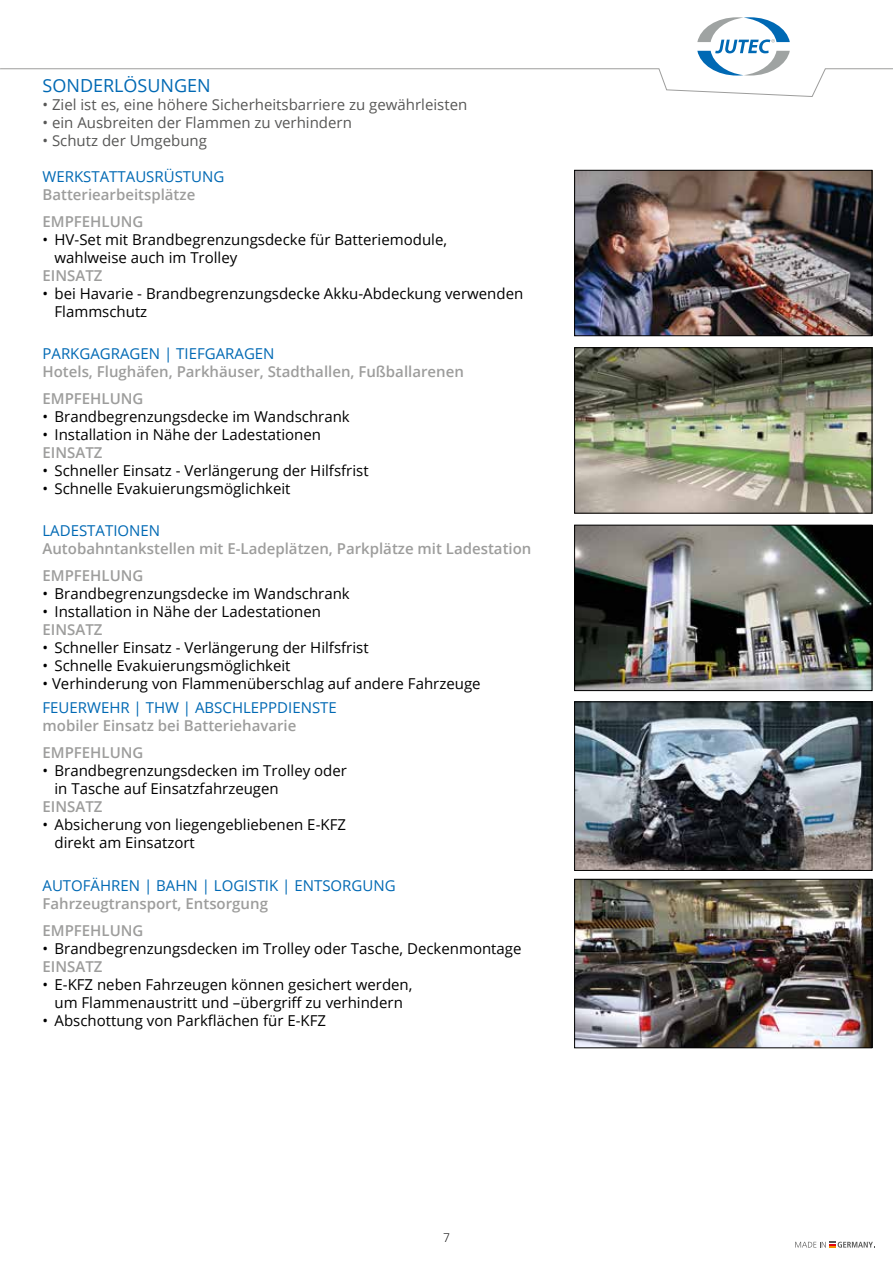
<style>
.page{position:relative;width:893px;height:1263px;background:#fff}
.page>*{position:absolute;margin:0;border:0;box-sizing:border-box;transform-origin:0 0}
.t1{font:18px "Open Sans";color:#0069b4}
.t2{font:15px/18px "Open Sans";color:#000}
.t3{font:600 15px/27px "Open Sans";color:#9d9d9c}
.t4{font:15px "Open Sans";color:#0069b4}
.t5{font:15px "Open Sans";color:#575756}
.t6{font:300 12px "Open Sans";color:#000}
</style>
<div class="page">
<svg style="left:795px;top:1242px;width:78px;height:5px"></svg>
<svg style="left:0;top:17px;width:893px;height:80px"></svg>
<img style="left:576px;top:881px;width:294px;height:165px">
<div style="left:574px;top:879px;width:298px;height:169px;border:1px solid #000"></div>
<img style="left:576px;top:704px;width:294px;height:164px">
<div style="left:574px;top:702px;width:298px;height:168px;border:1px solid #000"></div>
<img style="left:576px;top:349px;width:294px;height:162px">
<div style="left:574px;top:347px;width:298px;height:166px;border:1px solid #000"></div>
<img style="left:576px;top:172px;width:294px;height:162px">
<div style="left:574px;top:170px;width:298px;height:166px;border:1px solid #000"></div>
<img style="left:576px;top:527px;width:294px;height:162px">
<div style="left:574px;top:525px;width:298px;height:166px;border:1px solid #000"></div>
<p class="t1" style="left:43px;top:74px;width:170px">SONDERLÖSUNGEN</p>
<p class="t5" style="left:43px;top:95px;width:426px">• Ziel ist es, eine höhere Sicherheitsbarriere zu gewährleisten</p>
<p class="t5" style="left:43px;top:113px;width:311px">• ein Ausbreiten der Flammen zu verhindern</p>
<p class="t5" style="left:43px;top:131px;width:166px">• Schutz der Umgebung</p>
<p class="t4" style="left:43px;top:166px;width:183px">WERKSTATTAUSRÜSTUNG</p>
<p class="t3" style="left:43px;top:180px;width:154px">Batteriearbeitsplätze<br>EMPFEHLUNG</p>
<p class="t2" style="left:55px;top:230px;width:394px;text-indent:-12px">• HV-Set mit Brandbegrenzungsdecke für Batteriemodule, wahlweise auch im Trolley</p>
<p class="t3" style="left:43px;top:261px;width:61px">EINSATZ</p>
<p class="t2" style="left:55px;top:284px;width:470px;text-indent:-12px">• bei Havarie - Brandbegrenzungsdecke Akku-Abdeckung verwenden<br>Flammschutz</p>
<p class="t4" style="left:43px;top:343px;width:234px">PARKGAGRAGEN | TIEFGARAGEN</p>
<p class="t3" style="left:43px;top:358px;width:423px">Hotels, Flughäfen, Parkhäuser, Stadthallen, Fußballarenen<br>EMPFEHLUNG</p>
<p class="t2" style="left:43px;top:407px;width:309px">• Brandbegrenzungsdecke im Wandschrank</p>
<p class="t2" style="left:43px;top:425px;width:280px">• Installation in Nähe der Ladestationen</p>
<p class="t3" style="left:43px;top:439px;width:61px">EINSATZ</p>
<p class="t2" style="left:43px;top:461px;width:328px">• Schneller Einsatz - Verlängerung der Hilfsfrist</p>
<p class="t2" style="left:43px;top:479px;width:250px">• Schnelle Evakuierungsmöglichkeit</p>
<p class="t4" style="left:43px;top:521px;width:119px">LADESTATIONEN</p>
<p class="t3" style="left:43px;top:535px;width:490px">Autobahntankstellen mit E-Ladeplätzen, Parkplätze mit Ladestation<br>EMPFEHLUNG</p>
<p class="t2" style="left:43px;top:585px;width:309px">• Brandbegrenzungsdecke im Wandschrank</p>
<p class="t2" style="left:43px;top:603px;width:280px">• Installation in Nähe der Ladestationen</p>
<p class="t3" style="left:43px;top:616px;width:61px">EINSATZ</p>
<p class="t2" style="left:43px;top:639px;width:328px">• Schneller Einsatz - Verlängerung der Hilfsfrist</p>
<p class="t2" style="left:43px;top:657px;width:250px">• Schnelle Evakuierungsmöglichkeit</p>
<p class="t2" style="left:43px;top:675px;width:440px">• Verhinderung von Flammenüberschlag auf andere Fahrzeuge</p>
<p class="t4" style="left:43px;top:697px;width:296px">FEUERWEHR | THW | ABSCHLEPPDIENSTE</p>
<p class="t3" style="left:43px;top:712px;width:255px">mobiler Einsatz bei Batteriehavarie<br>EMPFEHLUNG</p>
<p class="t2" style="left:55px;top:761px;width:294px;text-indent:-12px">• Brandbegrenzungsdecken im Trolley oder in Tasche auf Einsatzfahrzeugen</p>
<p class="t3" style="left:43px;top:793px;width:61px">EINSATZ</p>
<p class="t2" style="left:55px;top:815px;width:293px;text-indent:-12px">• Absicherung von liegengebliebenen E-KFZ direkt am Einsatzort</p>
<p class="t4" style="left:43px;top:875px;width:355px">AUTOFÄHREN | BAHN | LOGISTIK | ENTSORGUNG</p>
<p class="t3" style="left:43px;top:889px;width:227px">Fahrzeugtransport, Entsorgung<br>EMPFEHLUNG</p>
<p class="t2" style="left:43px;top:939px;width:481px">• Brandbegrenzungsdecken im Trolley oder Tasche, Deckenmontage</p>
<p class="t3" style="left:43px;top:952px;width:61px">EINSATZ</p>
<p class="t2" style="left:43px;top:975px;width:371px;text-align:center">• E-KFZ neben Fahrzeugen können gesichert werden, um Flammenaustritt und –übergriff zu verhindern</p>
<p class="t2" style="left:43px;top:1011px;width:285px">• Abschottung von Parkflächen für E-KFZ</p>
<p class="t6" style="left:443px;top:1230px;width:8px">7</p>
</div>
